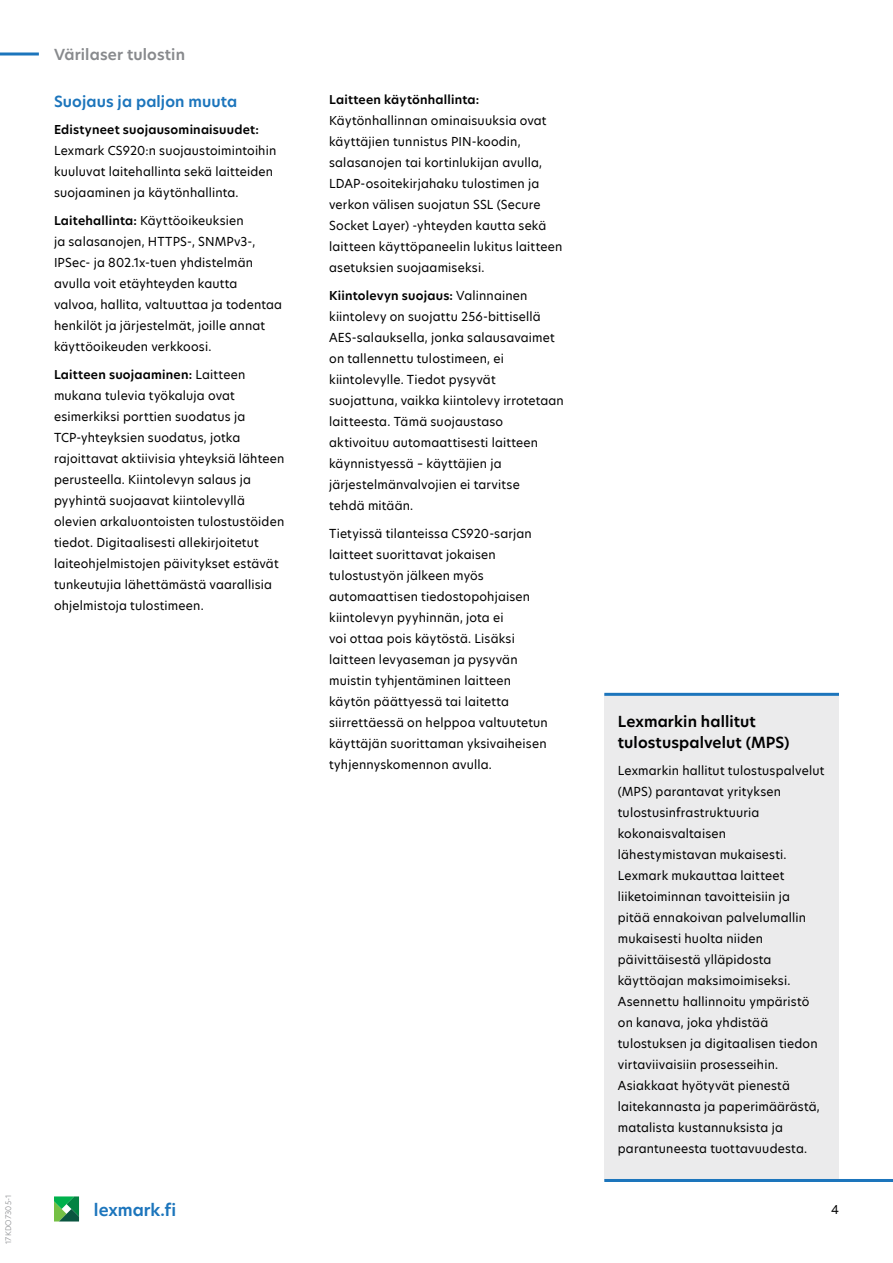
<style>
.page{position:relative;width:893px;height:1263px;background:#fff}
.page>*{position:absolute;margin:0;border:0;box-sizing:border-box;transform-origin:0 0}
.t1{font:600 16.5px "TP Hero";color:#1c75bc}
.t2{font:600 15px/21px "TP Hero";letter-spacing:.005em;color:#000}
.t3{font:600 15px "TP Hero";letter-spacing:.01em;color:#1c75bc}
.t4{font:600 15px "TP Hero";letter-spacing:.01em;color:#888a8d}
.t5{font:12px/21px "TP Hero";letter-spacing:.015em;color:#000}
.t6{font:600 12px "TP Hero";letter-spacing:.015em;color:#000}
.t7{font:300 7.5px "TP Hero";letter-spacing:.025em;color:#888a8d}
.s1{font-weight:600}
</style>
<div class="page">
<hr style="left:0;top:52px;width:39px;height:3px;background:#1c75bc">
<svg style="left:54px;top:1196px;width:25px;height:25px"></svg>
<div style="left:604px;top:694px;width:235px;height:486px;background:#ebebec"></div>
<hr style="left:604px;top:1179px;width:235px;height:3px;background:#1c75bc">
<hr style="left:839px;top:1179px;width:54px;height:3px;background:#1c75bc">
<hr style="left:604px;top:693px;width:235px;height:3px;background:#1c75bc">
<p class="t4" style="left:54px;top:44px;width:133px">Värilaser tulostin</p>
<p class="t3" style="left:54px;top:91px;width:185px">Suojaus ja paljon muuta</p>
<p class="t6" style="left:54px;top:122px;width:206px">Edistyneet suojausominaisuudet:</p>
<p class="t5" style="left:54px;top:140px;width:224px">Lexmark CS920:n suojaustoimintoihin kuuluvat laitehallinta sekä laitteiden suojaaminen ja käytönhallinta.</p>
<p class="t5" style="left:54px;top:210px;width:230px"><span class="s1">Laitehallinta:</span> Käyttöoikeuksien<br>ja salasanojen, HTTPS-, SNMPv3-, IPSec- ja 802.1x-tuen yhdistelmän avulla voit etäyhteyden kautta valvoa, hallita, valtuuttaa ja todentaa henkilöt ja järjestelmät, joille annat käyttöoikeuden verkkoosi.</p>
<p class="t5" style="left:54px;top:364px;width:232px"><span class="s1">Laitteen suojaaminen:</span> Laitteen mukana tulevia työkaluja ovat esimerkiksi porttien suodatus ja TCP-yhteyksien suodatus, jotka rajoittavat aktiivisia yhteyksiä lähteen perusteella. Kiintolevyn salaus ja pyyhintä suojaavat kiintolevyllä olevien arkaluontoisten tulostustöiden tiedot. Digitaalisesti allekirjoitetut laiteohjelmistojen päivitykset estävät tunkeutujia lähettämästä vaarallisia ohjelmistoja tulostimeen.</p>
<p class="t6" style="left:329px;top:92px;width:152px">Laitteen käytönhallinta:</p>
<p class="t5" style="left:329px;top:110px;width:235px">Käytönhallinnan ominaisuuksia ovat käyttäjien tunnistus PIN-koodin, salasanojen tai kortinlukijan avulla, LDAP-osoitekirjahaku tulostimen ja verkon välisen suojatun SSL (Secure Socket Layer) -yhteyden kautta sekä laitteen käyttöpaneelin lukitus laitteen asetuksien suojaamiseksi.</p>
<p class="t5" style="left:329px;top:285px;width:236px"><span class="s1">Kiintolevyn suojaus:</span> Valinnainen kiintolevy on suojattu 256-bittisellä AES-salauksella, jonka salausavaimet on tallennettu tulostimeen, ei kiintolevylle. Tiedot pysyvät suojattuna, vaikka kiintolevy irrotetaan laitteesta. Tämä suojaustaso aktivoituu automaattisesti laitteen käynnistyessä – käyttäjien ja järjestelmänvalvojien ei tarvitse<br>tehdä mitään.</p>
<p class="t5" style="left:329px;top:523px;width:220px">Tietyissä tilanteissa CS920-sarjan laitteet suorittavat jokaisen tulostustyön jälkeen myös automaattisen tiedostopohjaisen kiintolevyn pyyhinnän, jota ei<br>voi ottaa pois käytöstä. Lisäksi laitteen levyaseman ja pysyvän muistin tyhjentäminen laitteen käytön päättyessä tai laitetta siirrettäessä on helppoa valtuutetun käyttäjän suorittaman yksivaiheisen tyhjennyskomennon avulla.</p>
<p class="t7" style="left:3px;top:1244px;width:50px;rotate:-90deg">17KDO7305-1</p>
<h1 class="t1" style="left:94px;top:1198px;width:84px">lexmark.fi</h1>
<p class="t2" style="left:618px;top:711px;width:173px">Lexmarkin hallitut tulostuspalvelut (MPS)</p>
<p class="t5" style="left:618px;top:760px;width:208px">Lexmarkin hallitut tulostuspalvelut (MPS) parantavat yrityksen tulostusinfrastruktuuria kokonaisvaltaisen lähestymistavan mukaisesti.<br>Lexmark mukauttaa laitteet liiketoiminnan tavoitteisiin ja pitää ennakoivan palvelumallin mukaisesti huolta niiden päivittäisestä ylläpidosta käyttöajan maksimoimiseksi.<br>Asennettu hallinnoitu ympäristö on kanava, joka yhdistää tulostuksen ja digitaalisen tiedon virtaviivaisiin prosesseihin.<br>Asiakkaat hyötyvät pienestä laitekannasta ja paperimäärästä, matalista kustannuksista ja parantuneesta tuottavuudesta.</p>
<p class="t5" style="left:831px;top:1199px;width:9px">4</p>
</div>
